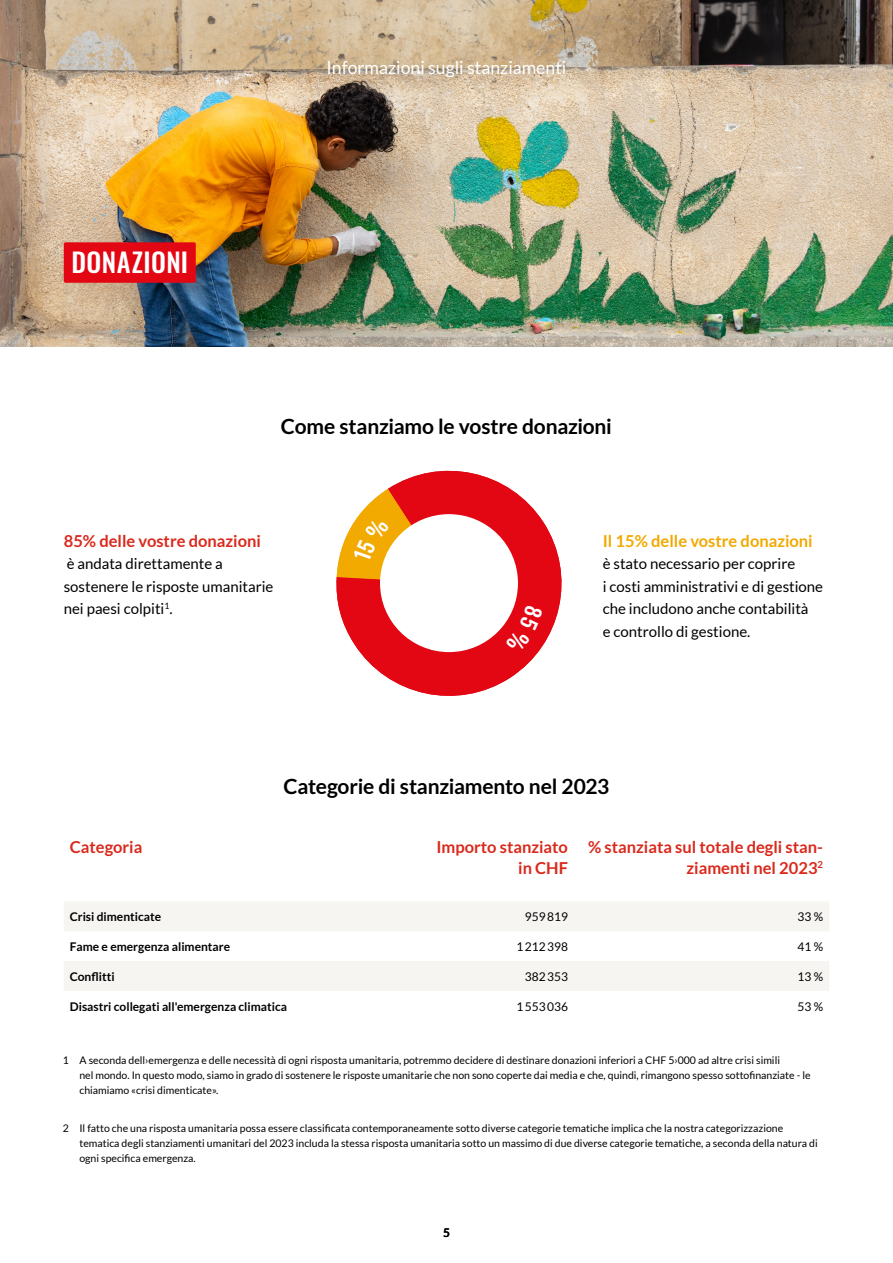
<style>
.page{position:relative;width:893px;height:1263px;background:#fff}
.page>*{position:absolute;margin:0;border:0;box-sizing:border-box;transform-origin:0 0}
.t1{font:500 26.4px "Oswald";letter-spacing:.015em;color:#fff}
.t2{font:700 21px "Lato";letter-spacing:-.01em;color:#000}
.t3{font:18px "Lato";color:#fff}
.t4{font:700 16.5px/21px "Lato";color:#da291c;text-align:right}
.t5{font:700 16.5px "Lato";color:#f2a900}
.t6{font:15px/22.5px "Lato";color:#000}
.t7{font:700 12px "Lato";color:#000}
.t8{font:12px "Lato";color:#000}
.t9{font:10.5px/15px "Lato";color:#000}
</style>
<div class="page">
<img style="left:0;top:0;width:893px;height:347px">
<svg style="left:336px;top:471px;width:225px;height:225px;fill:#e30613"></svg>
<div style="left:380px;top:514px;width:138px;height:138px;background:#fff;border-radius:50%"></div>
<svg style="left:64px;top:902px;width:765px;height:89px;fill:#f6f5f2"></svg>
<div style="left:64px;top:242px;width:132px;height:41px;background:#e30613;border-radius:2px"></div>
<svg style="left:337px;top:489px;width:112px;height:94px"></svg>
<div style="left:506px;top:605px;width:37px;height:48px;background:#e30613"></div>
<h3 class="t3" style="left:327px;top:57px;width:241px">Informazioni sugli stanziamenti</h3>
<h1 class="t1" style="left:71px;top:239px;width:118px">DONAZIONI</h1>
<h2 class="t2" style="left:281px;top:414px;width:333px">Come stanziamo le vostre donazioni</h2>
<h3 class="t4" style="left:64px;top:530px;width:199px">85% delle vostre donazioni</h3>
<h3 class="t6" style="left:64px;top:552px;width:211px">è andata direttamente a sostenere le risposte umanitarie nei paesi colpiti<sup>1</sup>.</h3>
<h3 class="t5" style="left:603px;top:531px;width:212px">Il 15% delle vostre donazioni</h3>
<h3 class="t6" style="left:603px;top:552px;width:222px">è stato necessario per coprire<br>i costi amministrativi e di gestione che includono anche contabilità<br>e controllo di gestione.</h3>
<h2 class="t2" style="left:284px;top:774px;width:327px">Categorie di stanziamento nel 2023</h2>
<h3 class="t4" style="left:70px;top:836px;width:74px">Categoria</h3>
<h3 class="t4" style="left:436px;top:836px;width:133px">Importo stanziato in CHF</h3>
<h3 class="t4" style="left:588px;top:836px;width:237px">% stanziata sul totale degli stan&shy;ziamenti nel 2023<sup>2</sup></h3>
<p class="t7" style="left:70px;top:910px;width:93px">Crisi dimenticate</p>
<p class="t8" style="left:525px;top:910px;width:45px">959819</p>
<p class="t8" style="left:797px;top:910px;width:27px">33 %</p>
<p class="t7" style="left:70px;top:940px;width:162px">Fame e emergenza alimentare</p>
<p class="t8" style="left:516px;top:940px;width:53px">1212398</p>
<p class="t8" style="left:797px;top:940px;width:27px">41 %</p>
<p class="t7" style="left:70px;top:969px;width:46px">Conflitti</p>
<p class="t8" style="left:525px;top:970px;width:45px">382353</p>
<p class="t8" style="left:797px;top:970px;width:27px">13 %</p>
<p class="t7" style="left:70px;top:999px;width:219px">Disastri collegati all'emergenza climatica</p>
<p class="t8" style="left:516px;top:999px;width:53px">1553036</p>
<p class="t8" style="left:797px;top:999px;width:27px">53 %</p>
<p class="t9" style="left:79px;top:1053px;width:733px;text-indent:-16px">1 A seconda dell›emergenza e delle necessità di ogni risposta umanitaria, potremmo decidere di destinare donazioni inferiori a CHF 5›000 ad altre crisi simili<br>nel mondo. In questo modo, siamo in grado di sostenere le risposte umanitarie che non sono coperte dai media e che, quindi, rimangono spesso sottofinanziate - le chiamiamo «crisi dimenticate».</p>
<p class="t9" style="left:79px;top:1120px;width:740px;text-indent:-16px">2 Il fatto che una risposta umanitaria possa essere classificata contemporaneamente sotto diverse categorie tematiche implica che la nostra categorizzazione tematica degli stanziamenti umanitari del 2023 includa la stessa risposta umanitaria sotto un massimo di due diverse categorie tematiche, a seconda della natura di ogni specifica emergenza.</p>
<p class="t7" style="left:443px;top:1225px;width:8px">5</p>
</div>
